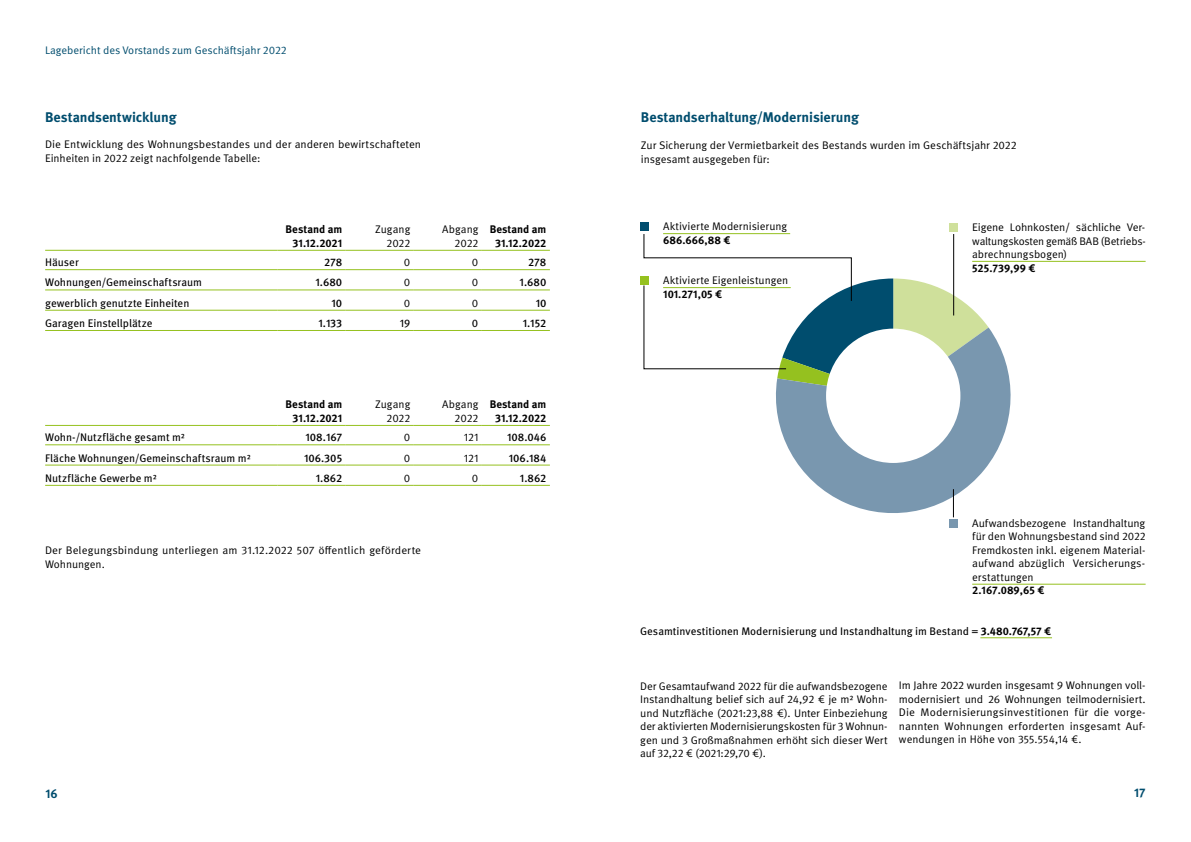
<style>
.page{position:relative;width:1191px;height:842px;background:#fff}
.page>*{position:absolute;margin:0;border:0;box-sizing:border-box;transform-origin:0 0}
.t1{font:700 14px "Meta Pro";letter-spacing:-.005em;color:#004d6e}
.t2{font:700 12.5px "Meta Pro";color:#004d6e}
.t3{font:11px/13.5px "Meta Pro";color:#000;text-align:right}
.t4{font:11px "Meta Pro";color:#000}
.t5{font:700 11px/13.5px "Meta Pro";color:#000;text-align:right}
.t6{font:500 11px "Meta Pro";color:#000}
.t7{font:11px "Meta Pro";color:#004d6e}
.s1{font-weight:700}
</style>
<div class="page">
<svg style="left:776px;top:327px;width:234px;height:186px;fill:#7997af"></svg>
<div style="left:826px;top:329px;width:134px;height:134px;background:#fff;border-radius:50%"></div>
<hr style="left:45px;top:269px;width:233px;height:1px;background:#95c11f">
<hr style="left:278px;top:269px;width:68px;height:1px;background:#95c11f">
<hr style="left:346px;top:269px;width:68px;height:1px;background:#95c11f">
<hr style="left:414px;top:269px;width:68px;height:1px;background:#95c11f">
<hr style="left:482px;top:269px;width:68px;height:1px;background:#95c11f">
<hr style="left:45px;top:290px;width:233px;height:1px;background:#95c11f">
<hr style="left:278px;top:290px;width:68px;height:1px;background:#95c11f">
<hr style="left:346px;top:290px;width:68px;height:1px;background:#95c11f">
<hr style="left:414px;top:290px;width:68px;height:1px;background:#95c11f">
<hr style="left:482px;top:290px;width:68px;height:1px;background:#95c11f">
<hr style="left:45px;top:310px;width:233px;height:1px;background:#95c11f">
<hr style="left:278px;top:310px;width:68px;height:1px;background:#95c11f">
<hr style="left:346px;top:310px;width:68px;height:1px;background:#95c11f">
<hr style="left:414px;top:310px;width:68px;height:1px;background:#95c11f">
<hr style="left:482px;top:310px;width:68px;height:1px;background:#95c11f">
<hr style="left:45px;top:330px;width:233px;height:1px;background:#95c11f">
<hr style="left:278px;top:330px;width:68px;height:1px;background:#95c11f">
<hr style="left:346px;top:330px;width:68px;height:1px;background:#95c11f">
<hr style="left:414px;top:330px;width:68px;height:1px;background:#95c11f">
<hr style="left:482px;top:330px;width:68px;height:1px;background:#95c11f">
<hr style="left:45px;top:250px;width:233px;height:1px;background:#95c11f">
<hr style="left:278px;top:250px;width:68px;height:1px;background:#95c11f">
<hr style="left:346px;top:250px;width:68px;height:1px;background:#95c11f">
<hr style="left:414px;top:250px;width:68px;height:1px;background:#95c11f">
<hr style="left:482px;top:250px;width:68px;height:1px;background:#95c11f">
<hr style="left:45px;top:445px;width:233px;height:1px;background:#95c11f">
<hr style="left:278px;top:445px;width:68px;height:1px;background:#95c11f">
<hr style="left:346px;top:445px;width:68px;height:1px;background:#95c11f">
<hr style="left:414px;top:445px;width:68px;height:1px;background:#95c11f">
<hr style="left:482px;top:445px;width:68px;height:1px;background:#95c11f">
<hr style="left:45px;top:465px;width:233px;height:1px;background:#95c11f">
<hr style="left:278px;top:465px;width:68px;height:1px;background:#95c11f">
<hr style="left:346px;top:465px;width:68px;height:1px;background:#95c11f">
<hr style="left:414px;top:465px;width:68px;height:1px;background:#95c11f">
<hr style="left:482px;top:465px;width:68px;height:1px;background:#95c11f">
<hr style="left:45px;top:485px;width:233px;height:1px;background:#95c11f">
<hr style="left:278px;top:485px;width:68px;height:1px;background:#95c11f">
<hr style="left:346px;top:485px;width:68px;height:1px;background:#95c11f">
<hr style="left:414px;top:485px;width:68px;height:1px;background:#95c11f">
<hr style="left:482px;top:485px;width:68px;height:1px;background:#95c11f">
<hr style="left:45px;top:425px;width:233px;height:1px;background:#95c11f">
<hr style="left:278px;top:425px;width:68px;height:1px;background:#95c11f">
<hr style="left:346px;top:425px;width:68px;height:1px;background:#95c11f">
<hr style="left:414px;top:425px;width:68px;height:1px;background:#95c11f">
<hr style="left:482px;top:425px;width:68px;height:1px;background:#95c11f">
<hr style="left:980px;top:637px;width:72px;height:1px;background:#95c11f">
<hr style="left:972px;top:261px;width:173px;height:1px;background:#95c11f">
<div style="left:949px;top:224px;width:8px;height:8px;background:#cfe09b"></div>
<hr style="left:972px;top:584px;width:173px;height:1px;background:#95c11f">
<div style="left:949px;top:519px;width:8px;height:8px;background:#7997af"></div>
<div style="left:640px;top:223px;width:8px;height:8px;background:#004d6e"></div>
<div style="left:640px;top:277px;width:8px;height:8px;background:#95c11f"></div>
<svg style="left:643px;top:233px;width:345px;height:163px"></svg>
<hr style="left:953px;top:234px;width:1px;height:81px;background:#000">
<svg style="left:953px;top:489px;width:1px;height:28px"></svg>
<p class="t7" style="left:45px;top:42px;width:243px">Lagebericht des Vorstands zum Geschäftsjahr 2022</p>
<p class="t1" style="left:45px;top:107px;width:133px">Bestandsentwicklung</p>
<p class="t3" style="left:45px;top:137px;width:377px;text-align:left">Die Entwicklung des Wohnungsbestandes und der anderen bewirtschafteten<br>Einheiten in 2022 zeigt nachfolgende Tabelle:</p>
<p class="t5" style="left:285px;top:222px;width:58px">Bestand am<br>31.12.2021</p>
<p class="t3" style="left:375px;top:222px;width:37px">Zugang<br>2022</p>
<p class="t3" style="left:442px;top:222px;width:38px">Abgang<br>2022</p>
<p class="t5" style="left:490px;top:222px;width:58px;text-align:center">Bestand am<br>31.12.2022</p>
<p class="t4" style="left:45px;top:254px;width:35px">Häuser</p>
<p class="t6" style="left:324px;top:254px;width:20px">278</p>
<p class="t3" style="left:404px;top:255px;width:8px">0</p>
<p class="t3" style="left:472px;top:255px;width:8px">0</p>
<p class="t6" style="left:528px;top:254px;width:20px">278</p>
<p class="t4" style="left:45px;top:274px;width:158px">Wohnungen/Gemeinschaftsraum</p>
<p class="t6" style="left:315px;top:274px;width:28px">1.680</p>
<p class="t3" style="left:404px;top:275px;width:8px">0</p>
<p class="t3" style="left:472px;top:275px;width:8px">0</p>
<p class="t6" style="left:519px;top:274px;width:28px">1.680</p>
<p class="t4" style="left:45px;top:294px;width:146px">gewerblich genutzte Einheiten</p>
<p class="t6" style="left:331px;top:294px;width:12px">10</p>
<p class="t3" style="left:404px;top:295px;width:8px">0</p>
<p class="t3" style="left:472px;top:295px;width:8px">0</p>
<p class="t6" style="left:536px;top:294px;width:12px">10</p>
<p class="t4" style="left:45px;top:315px;width:109px">Garagen Einstellplätze</p>
<p class="t6" style="left:318px;top:315px;width:25px">1.133</p>
<p class="t4" style="left:400px;top:315px;width:12px">19</p>
<p class="t4" style="left:472px;top:315px;width:8px">0</p>
<p class="t6" style="left:523px;top:315px;width:25px">1.152</p>
<p class="t5" style="left:285px;top:397px;width:58px">Bestand am<br>31.12.2021</p>
<p class="t3" style="left:375px;top:397px;width:37px">Zugang<br>2022</p>
<p class="t3" style="left:442px;top:397px;width:38px">Abgang<br>2022</p>
<p class="t5" style="left:490px;top:397px;width:58px;text-align:center">Bestand am<br>31.12.2022</p>
<p class="t4" style="left:45px;top:429px;width:141px">Wohn-/Nutzfläche gesamt m²</p>
<p class="t6" style="left:305px;top:429px;width:38px">108.167</p>
<p class="t3" style="left:404px;top:430px;width:8px">0</p>
<p class="t3" style="left:464px;top:430px;width:16px">121</p>
<p class="t6" style="left:507px;top:429px;width:41px">108.046</p>
<p class="t4" style="left:45px;top:449px;width:207px">Fläche Wohnungen/Gemeinschaftsraum m²</p>
<p class="t6" style="left:304px;top:449px;width:40px">106.305</p>
<p class="t3" style="left:404px;top:450px;width:8px">0</p>
<p class="t3" style="left:464px;top:450px;width:16px">121</p>
<p class="t6" style="left:509px;top:449px;width:39px">106.184</p>
<p class="t4" style="left:45px;top:470px;width:113px">Nutzfläche Gewerbe m²</p>
<p class="t6" style="left:316px;top:469px;width:28px">1.862</p>
<p class="t3" style="left:404px;top:471px;width:8px">0</p>
<p class="t3" style="left:472px;top:471px;width:8px">0</p>
<p class="t6" style="left:520px;top:469px;width:28px">1.862</p>
<p class="t3" style="left:45px;top:543px;width:377px;text-align:left">Der Belegungsbindung unterliegen am 31.12.2022 507 öffentlich geförderte<br>Wohnungen.</p>
<p class="t1" style="left:641px;top:106px;width:220px">Bestandserhaltung/Modernisierung</p>
<p class="t3" style="left:641px;top:138px;width:377px;text-align:left">Zur Sicherung der Vermietbarkeit des Bestands wurden im Geschäftsjahr 2022 insgesamt ausgegeben für:</p>
<p class="t3" style="left:663px;top:219px;width:125px">Aktivierte Modernisierung</p>
<p class="t5" style="left:663px;top:233px;width:69px">686.666,88 €</p>
<p class="t3" style="left:663px;top:273px;width:127px">Aktivierte Eigenleistungen</p>
<p class="t5" style="left:663px;top:286px;width:61px">101.271,05 €</p>
<p class="t3" style="left:972px;top:220px;width:175px;text-align:justify">Eigene Lohnkosten/ sächliche Ver&shy;waltungskosten gemäß BAB (Betriebs&shy;abrechnungsbogen)</p>
<p class="t5" style="left:972px;top:260px;width:65px">525.739,99 €</p>
<p class="t3" style="left:972px;top:516px;width:175px;text-align:justify">Aufwandsbezogene Instandhaltung für den Wohnungsbestand sind 2022<br>Fremdkosten inkl. eigenem Material&shy;aufwand abzüglich Versicherungs&shy;erstattungen</p>
<p class="t5" style="left:972px;top:583px;width:74px">2.167.089,65 €</p>
<p class="t4" style="left:640px;top:623px;width:412px">Gesamtinvestitionen Modernisierung und Instandhaltung im Bestand = <span class="s1">3.480.767,57 €</span></p>
<p class="t3" style="left:640px;top:678px;width:249px;text-align:justify">Der Gesamtaufwand 2022 für die aufwandsbezogene Instandhaltung belief sich auf 24,92 € je m² Wohn&shy;und Nutzfläche (2021:23,88 €). Unter Einbeziehung der aktivierten Modernisierungskosten für 3 Wohnun&shy;gen und 3 Großmaßnahmen erhöht sich dieser Wert auf 32,22 € (2021:29,70 €).</p>
<p class="t3" style="left:899px;top:678px;width:248px;text-align:justify">Im Jahre 2022 wurden insgesamt 9 Wohnungen voll&shy;modernisiert und 26 Wohnungen teilmodernisiert.<br>Die Modernisierungsinvestitionen für die vorge&shy;nannten Wohnungen erforderten insgesamt Auf&shy;wendungen in Höhe von 355.554,14 €.</p>
<p class="t2" style="left:45px;top:784px;width:14px">16</p>
<p class="t2" style="left:1134px;top:783px;width:13px">17</p>
</div>
